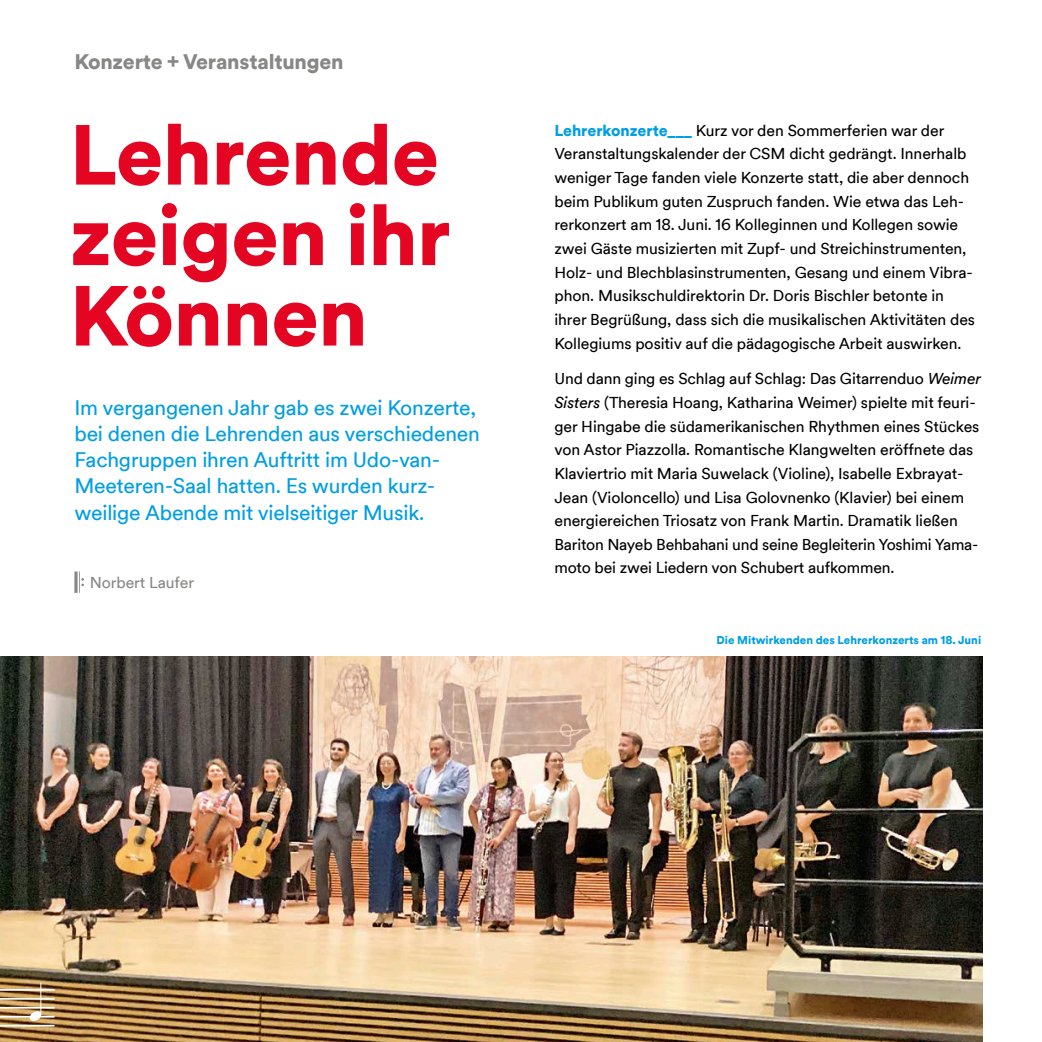
<style>
.page{position:relative;width:1042px;height:1042px;background:#fff}
.page>*{position:absolute;margin:0;border:0;box-sizing:border-box;transform-origin:0 0}
.t1{font:900 84px/80.5px "Duesseldorf Circular TT";letter-spacing:-.01em;color:#e30521}
.t2{font:21px/26.2px "Duesseldorf Circular TT";letter-spacing:-.01em;color:#009ee3}
.t3{font:900 21px "Duesseldorf Circular TT";letter-spacing:-.01em;color:#878786}
.t4{font:15.75px/23.6px "Duesseldorf Circular TT";letter-spacing:-.005em;color:#000}
.t5{font:15.75px "Duesseldorf Circular TT";letter-spacing:-.005em;color:#878786}
.t6{font:900 11.38px "Duesseldorf Circular TT";color:#009ee3}
.s1{font-weight:900;color:#009ee3}
.s2{font-style:italic}
</style>
<div class="page">
<svg style="left:74px;top:571px;width:4px;height:22px"></svg>
<svg style="left:79px;top:571px;width:5px;height:22px"></svg>
<img style="left:0;top:656px;width:982px;height:386px">
<hr style="left:0;top:989px;width:55px;height:1px;background:#fff">
<hr style="left:0;top:998px;width:55px;height:1px;background:#fff">
<hr style="left:0;top:1007px;width:55px;height:1px;background:#fff">
<hr style="left:0;top:1016px;width:55px;height:1px;background:#fff">
<hr style="left:0;top:1025px;width:55px;height:1px;background:#fff">
<svg style="left:30px;top:982px;width:11px;height:39px"></svg>
<h2 class="t3" style="left:74px;top:47px;width:271px">Konzerte + Veranstaltungen</h2>
<h1 class="t1" style="left:69px;top:112px;width:383px">Lehrende zeigen ihr<br>Können</h1>
<h2 class="t2" style="left:74px;top:393px;width:407px">Im vergangenen Jahr gab es zwei Konzerte, bei denen die Lehrenden aus verschiedenen Fachgruppen ihren Auftritt im Udo-van-Meeteren-Saal hatten. Es wurden kurz&shy;weilige Abende mit vielseitiger Musik.</h2>
<p class="t5" style="left:90px;top:572px;width:106px">Norbert Laufer</p>
<p class="t4" style="left:554px;top:118px;width:422px"><span class="s1">Lehrerkonzerte___</span> Kurz vor den Sommerferien war der Veranstaltungskalender der CSM dicht gedrängt. Innerhalb weniger Tage fanden viele Konzerte statt, die aber dennoch beim Publikum guten Zuspruch fanden. Wie etwa das Leh&shy;rerkonzert am 18. Juni. 16 Kolleginnen und Kollegen sowie zwei Gäste musizierten mit Zupf- und Streichinstrumenten, Holz- und Blechblasinstrumenten, Gesang und einem Vibra&shy;phon. Musikschuldirektorin Dr. Doris Bischler betonte in ihrer Begrüßung, dass sich die musikalischen Aktivitäten des Kollegiums positiv auf die pädagogische Arbeit auswirken.</p>
<p class="t4" style="left:554px;top:366px;width:428px">Und dann ging es Schlag auf Schlag: Das Gitarrenduo <span class="s2">Weimer Sisters</span> (Theresia Hoang, Katharina Weimer) spielte mit feuri&shy;ger Hingabe die südamerikanischen Rhythmen eines Stückes von Astor Piazzolla. Romantische Klangwelten eröffnete das Klaviertrio mit Maria Suwelack (Violine), Isabelle Exbrayat-Jean (Violoncello) und Lisa Golovnenko (Klavier) bei einem energiereichen Triosatz von Frank Martin. Dramatik ließen Bariton Nayeb Behbahani und seine Begleiterin Yoshimi Yama&shy;moto bei zwei Liedern von Schubert aufkommen.</p>
<p class="t6" style="left:716px;top:632px;width:266px">Die Mitwirkenden des Lehrerkonzerts am 18. Juni</p>
</div>
